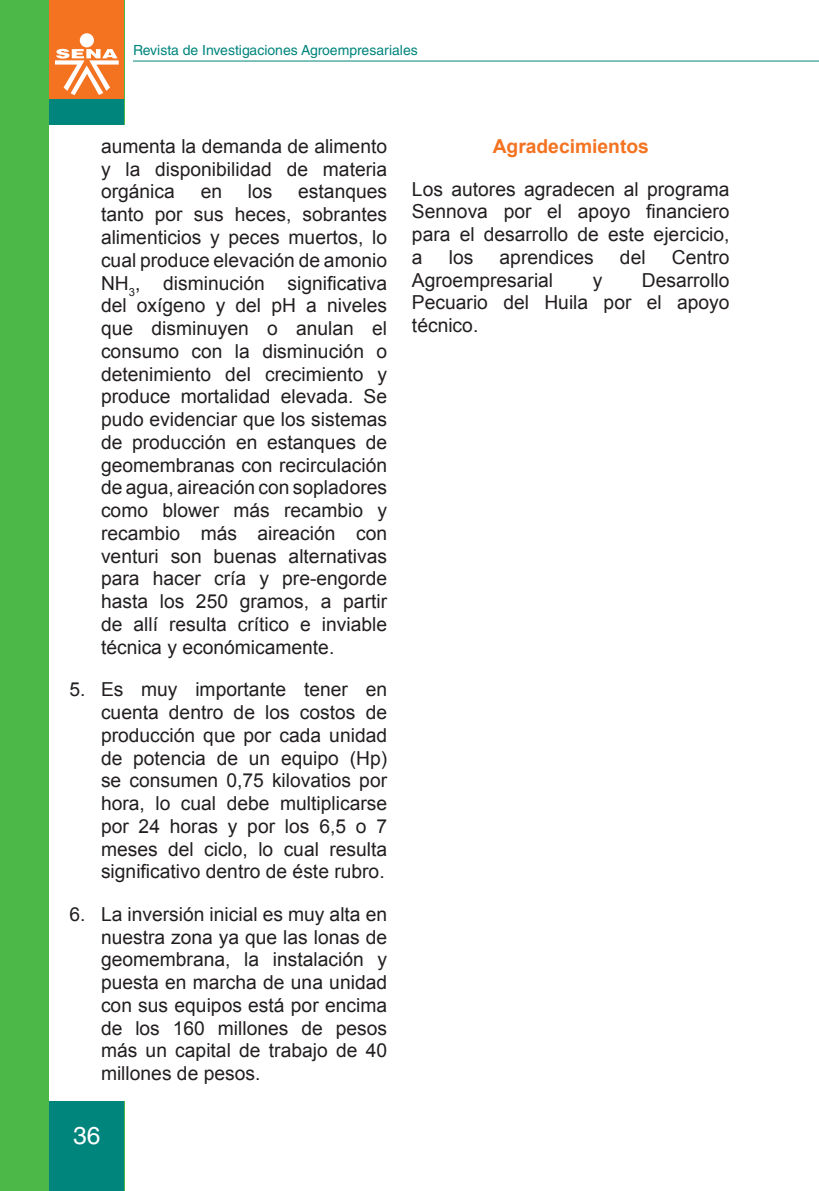
<style>
.page{position:relative;width:819px;height:1191px;background:#fff}
.page>*{position:absolute;margin:0;border:0;box-sizing:border-box;transform-origin:0 0}
.t1{font:24.5px "Helvetica LT Std";color:#fff}
.t2{font:19.25px/22.8px "Arial";color:#231f20;text-align:justify}
.t3{font:700 19.25px "Arial";color:#f47321}
.t4{font:14px "Helvetica LT Std";color:#00857c}
</style>
<div class="page">
<div style="left:0;top:0;width:124px;height:1191px;background:#4cb848"></div>
<div style="left:50px;top:0;width:74px;height:99px;background:#f47321"></div>
<div style="left:50px;top:99px;width:74px;height:1092px;background:#00857c"></div>
<hr style="left:133px;top:61px;width:686px;height:1px;background:#00857c">
<div style="left:80px;top:33px;width:14px;height:14px;background:#fff;border-radius:50%"></div>
<svg style="left:55px;top:49px;width:64px;height:46px"></svg>
<div style="left:50px;top:125px;width:678px;height:975px;background:#fff"></div>
<p class="t4" style="left:133px;top:42px;width:286px">Revista de Investigaciones Agroempresariales</p>
<p class="t2" style="left:101px;top:135px;width:287px">aumenta la demanda de alimento y la disponibilidad de materia orgánica</p>
<p class="t2" style="left:201px;top:180px;width:23px">en</p>
<p class="t2" style="left:248px;top:180px;width:26px">los</p>
<p class="t2" style="left:101px;top:180px;width:287px;text-indent:197px">estanques tanto por sus heces, sobrantes alimenticios y peces muertos, lo cual produce elevación de amonio NH<sub>3</sub>, disminución significativa del oxígeno y del pH a niveles que disminuyen o anulan el consumo con la disminución o detenimiento del crecimiento y produce mortalidad elevada. Se pudo evidenciar que los sistemas de producción en estanques de geomembranas con recirculación de agua, aireación con sopladores como blower más recambio y recambio más aireación con venturi son buenas alternativas para hacer cría y pre-engorde hasta los 250 gramos, a partir de allí resulta crítico e inviable técnica y económicamente.</p>
<p class="t2" style="left:101px;top:678px;width:287px;text-indent:-32px">5. Es muy importante tener en cuenta dentro de los costos de producción que por cada unidad de potencia de un equipo (Hp) se consumen 0,75 kilovatios por hora, lo cual debe multiplicarse por 24 horas y por los 6,5 o 7 meses del ciclo, lo cual resulta significativo dentro de éste rubro.</p>
<p class="t2" style="left:101px;top:902px;width:287px;text-indent:-32px">6. La inversión inicial es muy alta en nuestra zona ya que las lonas de geomembrana, la instalación y puesta en marcha de una unidad con sus equipos está por encima de los 160 millones de pesos más un capital de trabajo de 40 millones de pesos.</p>
<p class="t1" style="left:73px;top:1121px;width:29px">36</p>
<p class="t3" style="left:492px;top:133px;width:158px">Agradecimientos</p>
<p class="t2" style="left:412px;top:177px;width:319px">Los autores agradecen al programa Sennova por el apoyo financiero para el desarrollo de este ejercicio, a</p>
<p class="t2" style="left:449px;top:245px;width:26px">los</p>
<p class="t2" style="left:499px;top:245px;width:96px">aprendices</p>
<p class="t2" style="left:620px;top:245px;width:27px">del</p>
<p class="t2" style="left:671px;top:245px;width:59px">Centro</p>
<p class="t2" style="left:412px;top:268px;width:143px">Agroempresarial</p>
<p class="t2" style="left:592px;top:268px;width:11px">y</p>
<p class="t2" style="left:412px;top:268px;width:319px;text-indent:230px">Desarrollo Pecuario del Huila por el apoyo técnico.</p>
</div>
